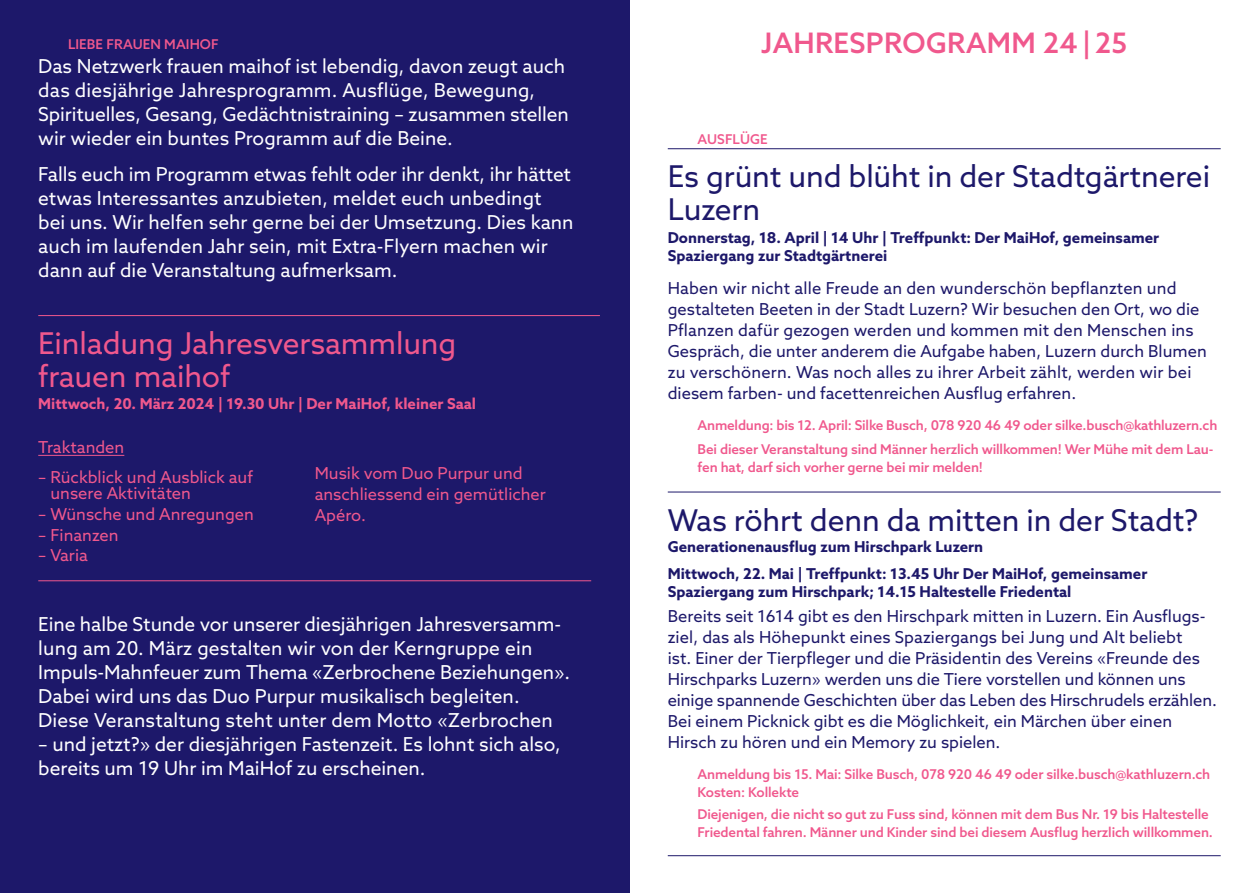
<style>
.page{position:relative;width:1259px;height:893px;background:#fff}
.page>*{position:absolute;margin:0;border:0;box-sizing:border-box;transform-origin:0 0}
.t1{font:30px/33px "Azo Sans";letter-spacing:-.005em;color:#1d186a}
.t2{font:30px/33px "Azo Sans";letter-spacing:-.005em;color:#f0588d}
.t3{font:500 28.2px "Azo Sans";letter-spacing:.01em;color:#f0588d}
.t4{font:19.2px/24px "Azo Sans";color:#fff}
.t5{font:16.5px/21px "Azo Sans";color:#1d186a}
.t6{font:16.5px/21px "Azo Sans";color:#f0588d}
.t7{font:700 15px/18px "Azo Sans";color:#1d186a}
.t8{font:700 15px "Azo Sans";color:#f0588d}
.t9{font:500 13.5px/18px "Azo Sans";letter-spacing:-.01em;color:#f0588d}
</style>
<div class="page">
<div style="left:0;top:0;width:629px;height:893px;background:#1d186a"></div>
<hr style="left:668px;top:148px;width:552px;height:1px;background:#1d186a">
<hr style="left:668px;top:492px;width:552px;height:1px;background:#1d186a">
<hr style="left:668px;top:855px;width:552px;height:1px;background:#1d186a">
<hr style="left:38px;top:315px;width:562px;height:1px;background:#f0588d">
<hr style="left:38px;top:455px;width:86px;height:1px;background:#f0588d">
<hr style="left:38px;top:580px;width:553px;height:1px;background:#f0588d">
<h2 class="t3" style="left:761px;top:24px;width:367px">JAHRESPROGRAMM 24| 25</h2>
<p class="t9" style="left:68px;top:35px;width:152px">LIEBE FRAUEN MAIHOF</p>
<p class="t4" style="left:38px;top:54px;width:532px">Das Netzwerk frauen maihof ist lebendig, davon zeugt auch das diesjährige Jahresprogramm. Ausflüge, Bewegung, Spirituelles, Gesang, Gedächtnistraining – zusammen stellen wir wieder ein buntes Programm auf die Beine.</p>
<p class="t4" style="left:38px;top:162px;width:537px">Falls euch im Programm etwas fehlt oder ihr denkt, ihr hättet etwas Interessantes anzubieten, meldet euch unbedingt<br>bei uns. Wir helfen sehr gerne bei der Umsetzung. Dies kann auch im laufenden Jahr sein, mit Extra-Flyern machen wir dann auf die Veranstaltung aufmerksam.</p>
<h1 class="t1" style="left:668px;top:160px;width:544px">Es grünt und blüht in der Stadtgärtnerei<br>Luzern</h1>
<p class="t9" style="left:697px;top:130px;width:72px">AUSFLÜGE</p>
<p class="t7" style="left:668px;top:228px;width:493px">Donnerstag, 18. April | 14 Uhr | Treffpunkt: Der MaiHof, gemeinsamer<br>Spaziergang zur Stadtgärtnerei</p>
<p class="t5" style="left:668px;top:278px;width:540px">Haben wir nicht alle Freude an den wunderschön bepflanzten und gestalteten Beeten in der Stadt Luzern? Wir besuchen den Ort, wo die Pflanzen dafür gezogen werden und kommen mit den Menschen ins Gespräch, die unter anderem die Aufgabe haben, Luzern durch Blumen zu verschönern. Was noch alles zu ihrer Arbeit zählt, werden wir bei diesem farben- und facettenreichen Ausflug erfahren.</p>
<p class="t9" style="left:697px;top:413px;width:521px;line-height:24px">Anmeldung: bis 12. April: Silke Busch, 078 920 46 49 oder silke.busch@kathluzern.ch<br>Bei dieser Veranstaltung sind Männer herzlich willkommen! Wer Mühe mit dem Lau-</p>
<p class="t9" style="left:697px;top:458px;width:287px">fen hat, darf sich vorher gerne bei mir melden!</p>
<h1 class="t1" style="left:668px;top:503px;width:532px">Was röhrt denn da mitten in der Stadt?</h1>
<p class="t7" style="left:668px;top:533px;width:481px;line-height:27px">Generationenausflug zum Hirschpark Luzern<br>Mittwoch, 22. Mai | Treffpunkt: 13.45 Uhr Der MaiHof, gemeinsamer</p>
<p class="t7" style="left:668px;top:582px;width:405px">Spaziergang zum Hirschpark; 14.15 Haltestelle Friedental</p>
<p class="t5" style="left:668px;top:605px;width:551px">Bereits seit 1614 gibt es den Hirschpark mitten in Luzern. Ein Ausflugs&shy;ziel, das als Höhepunkt eines Spaziergangs bei Jung und Alt beliebt<br>ist. Einer der Tierpfleger und die Präsidentin des Vereins «Freunde des Hirschparks Luzern» werden uns die Tiere vorstellen und können uns einige spannende Geschichten über das Leben des Hirschrudels erzählen.<br>Bei einem Picknick gibt es die Möglichkeit, ein Märchen über einen Hirsch zu hören und ein Memory zu spielen.</p>
<p class="t9" style="left:697px;top:765px;width:514px">Anmeldung bis 15. Mai: Silke Busch, 078 920 46 49 oder silke.busch@kathluzern.ch<br>Kosten: Kollekte</p>
<p class="t9" style="left:697px;top:805px;width:517px">Diejenigen, die nicht so gut zu Fuss sind, können mit dem Bus Nr. 19 bis Haltestelle<br>Friedental fahren. Männer und Kinder sind bei diesem Ausflug herzlich willkommen.</p>
<h1 class="t2" style="left:38px;top:327px;width:420px">Einladung Jahresversammlung frauen maihof</h1>
<p class="t8" style="left:38px;top:394px;width:439px">Mittwoch, 20. März 2024 | 19.30 Uhr | Der MaiHof, kleiner Saal</p>
<p class="t6" style="left:38px;top:437px;width:88px">Traktanden</p>
<p class="t6" style="left:50px;top:468px;width:204px;line-height:16.5px;text-indent:-12px">– Rückblick und Ausblick auf unsere Aktivitäten</p>
<p class="t6" style="left:38px;top:503px;width:217px">– Wünsche und Anregungen</p>
<p class="t6" style="left:38px;top:524px;width:82px">– Finanzen</p>
<p class="t6" style="left:38px;top:545px;width:51px">– Varia</p>
<p class="t6" style="left:315px;top:462px;width:233px">Musik vom Duo Purpur und anschliessend ein gemütlicher<br>Apéro.</p>
<p class="t4" style="left:38px;top:611px;width:533px">Eine halbe Stunde vor unserer diesjährigen Jahresversamm&shy;lung am 20. März gestalten wir von der Kerngruppe ein Impuls-Mahnfeuer zum Thema «Zerbrochene Beziehungen».<br>Dabei wird uns das Duo Purpur musikalisch begleiten.<br>Diese Veranstaltung steht unter dem Motto «Zerbrochen</p>
<p class="t4" style="left:38px;top:731px;width:524px">– und jetzt?» der diesjährigen Fastenzeit. Es lohnt sich also, bereits um 19 Uhr im MaiHof zu erscheinen.</p>
</div>
